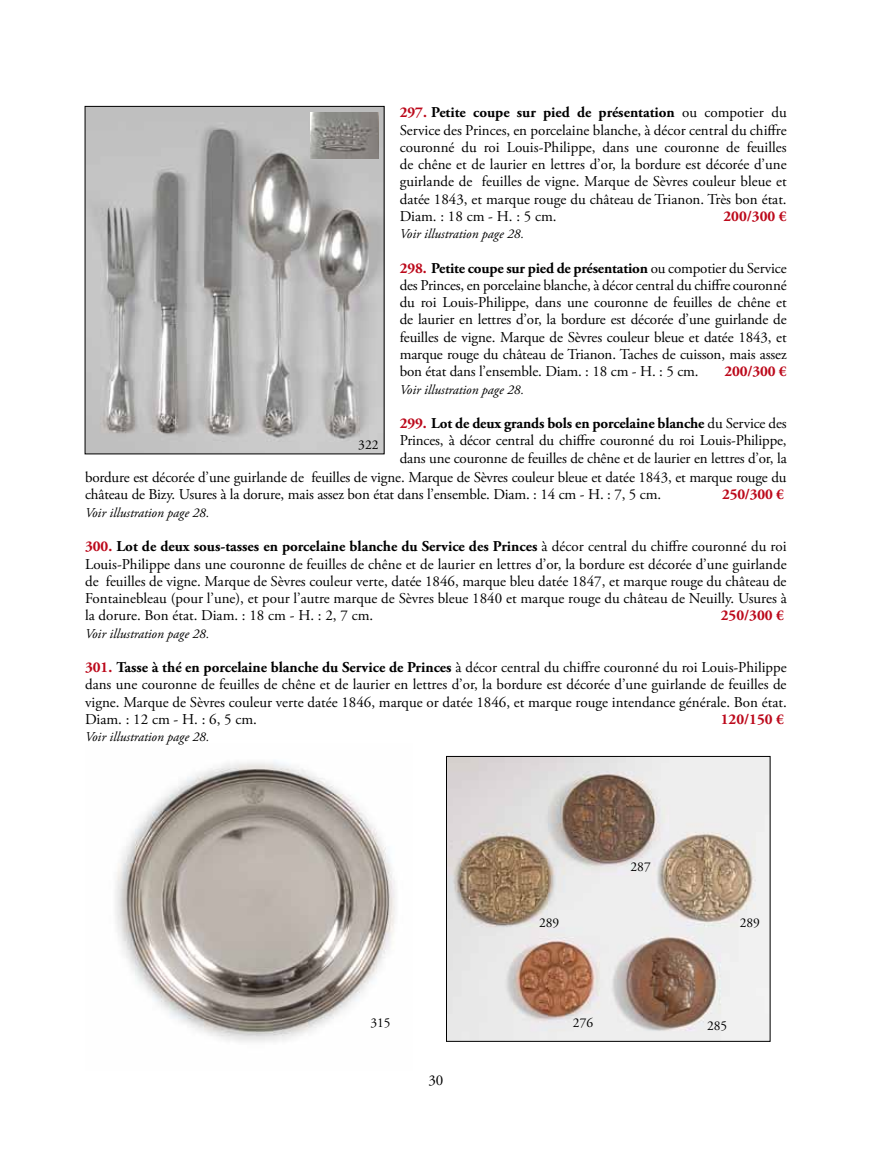
<style>
.page{position:relative;width:893px;height:1149px;background:#fff}
.page>*{position:absolute;margin:0;border:0;box-sizing:border-box;transform-origin:0 0}
.t1{font:15px/17.2px "Adobe Garamond Pro";letter-spacing:-.01em;color:#000;text-align:justify}
.t2{font:700 15px "Adobe Garamond Pro";color:#bc091b}
.t3{font:italic 13.5px "Adobe Garamond Pro";color:#000}
.t4{font:13.5px "Adobe Garamond Pro";color:#000}
.s1{font-weight:700;color:#bc091b}
.s2{font-weight:700}
</style>
<div class="page">
<img style="left:87px;top:108px;width:295px;height:344px">
<img style="left:115px;top:761px;width:280px;height:281px">
<img style="left:311px;top:112px;width:68px;height:46px">
<img style="left:448px;top:757px;width:320px;height:282px">
<div style="left:446px;top:755px;width:324px;height:286px;border:1px solid #000"></div>
<p class="t1" style="left:400px;top:104px;width:388px"><span class="s1">297.</span> <span class="s2">Petite coupe sur pied de présentation</span> ou compotier du Service des Princes, en porcelaine blanche, à décor central du chiffre couronné du roi Louis-Philippe, dans une couronne de feuilles de chêne et de laurier en lettres d’or, la bordure est décorée d’une guirlande de feuilles de vigne. Marque de Sèvres couleur bleue et datée 1843, et marque rouge du château de Trianon. Très bon état.<br>Diam. : 18 cm - H. : 5 cm.</p>
<p class="t2" style="left:723px;top:207px;width:65px">200/300 €</p>
<p class="t3" style="left:400px;top:226px;width:126px">Voir illustration page 28.</p>
<p class="t1" style="left:400px;top:260px;width:388px"><span class="s1">298.</span> <span class="s2">Petite coupe sur pied de présentation</span> ou compotier du Service des Princes, en porcelaine blanche, à décor central du chiffre couronné du roi Louis-Philippe, dans une couronne de feuilles de chêne et de laurier en lettres d’or, la bordure est décorée d’une guirlande de feuilles de vigne. Marque de Sèvres couleur bleue et datée 1843, et marque rouge du château de Trianon. Taches de cuisson, mais assez bon état dans l’ensemble. Diam. : 18 cm - H. : 5 cm.</p>
<p class="t2" style="left:725px;top:362px;width:64px">200/300 €</p>
<p class="t3" style="left:400px;top:381px;width:126px">Voir illustration page 28.</p>
<p class="t1" style="left:400px;top:415px;width:389px"><span class="s1">299.</span> <span class="s2">Lot de deux grands bols en porcelaine blanche</span> du Service des Princes, à décor central du chiffre couronné du roi Louis-Philippe, dans une couronne de feuilles de chêne et de laurier en lettres d’or, la</p>
<p class="t1" style="left:85px;top:469px;width:703px">bordure est décorée d’une guirlande de feuilles de vigne. Marque de Sèvres couleur bleue et datée 1843, et marque rouge du château de Bizy. Usures à la dorure, mais assez bon état dans l’ensemble. Diam. : 14 cm - H. : 7, 5 cm.</p>
<p class="t4" style="left:358px;top:437px;width:22px">322</p>
<p class="t2" style="left:722px;top:486px;width:64px">250/300 €</p>
<p class="t3" style="left:85px;top:504px;width:126px">Voir illustration page 28.</p>
<p class="t1" style="left:85px;top:538px;width:703px"><span class="s1">300.</span> <span class="s2">Lot de deux sous-tasses en porcelaine blanche du Service des Princes</span> à décor central du chiffre couronné du roi Louis-Philippe dans une couronne de feuilles de chêne et de laurier en lettres d’or, la bordure est décorée d’une guirlande de feuilles de vigne. Marque de Sèvres couleur verte, datée 1846, marque bleu datée 1847, et marque rouge du château de Fontainebleau (pour l’une), et pour l’autre marque de Sèvres bleue 1840 et marque rouge du château de Neuilly. Usures à la dorure. Bon état. Diam. : 18 cm - H. : 2, 7 cm.</p>
<p class="t2" style="left:721px;top:606px;width:65px">250/300 €</p>
<p class="t3" style="left:85px;top:625px;width:126px">Voir illustration page 28.</p>
<p class="t1" style="left:85px;top:659px;width:703px"><span class="s1">301.</span> <span class="s2">Tasse à thé en porcelaine blanche du Service de Princes</span> à décor central du chiffre couronné du roi Louis-Philippe dans une couronne de feuilles de chêne et de laurier en lettres d’or, la bordure est décorée d’une guirlande de feuilles de vigne. Marque de Sèvres couleur verte datée 1846, marque or datée 1846, et marque rouge intendance générale. Bon état.<br>Diam. : 12 cm - H. : 6, 5 cm.</p>
<p class="t2" style="left:721px;top:710px;width:65px">120/150 €</p>
<p class="t3" style="left:85px;top:728px;width:126px">Voir illustration page 28.</p>
<p class="t4" style="left:370px;top:1013px;width:22px">315</p>
<p class="t1" style="left:428px;top:1072px;width:16px">30</p>
<p class="t4" style="left:539px;top:914px;width:22px">289</p>
<p class="t4" style="left:630px;top:858px;width:22px">287</p>
<p class="t4" style="left:740px;top:914px;width:22px">289</p>
<p class="t4" style="left:573px;top:1013px;width:22px">276</p>
<p class="t4" style="left:707px;top:1017px;width:22px">285</p>
</div>
